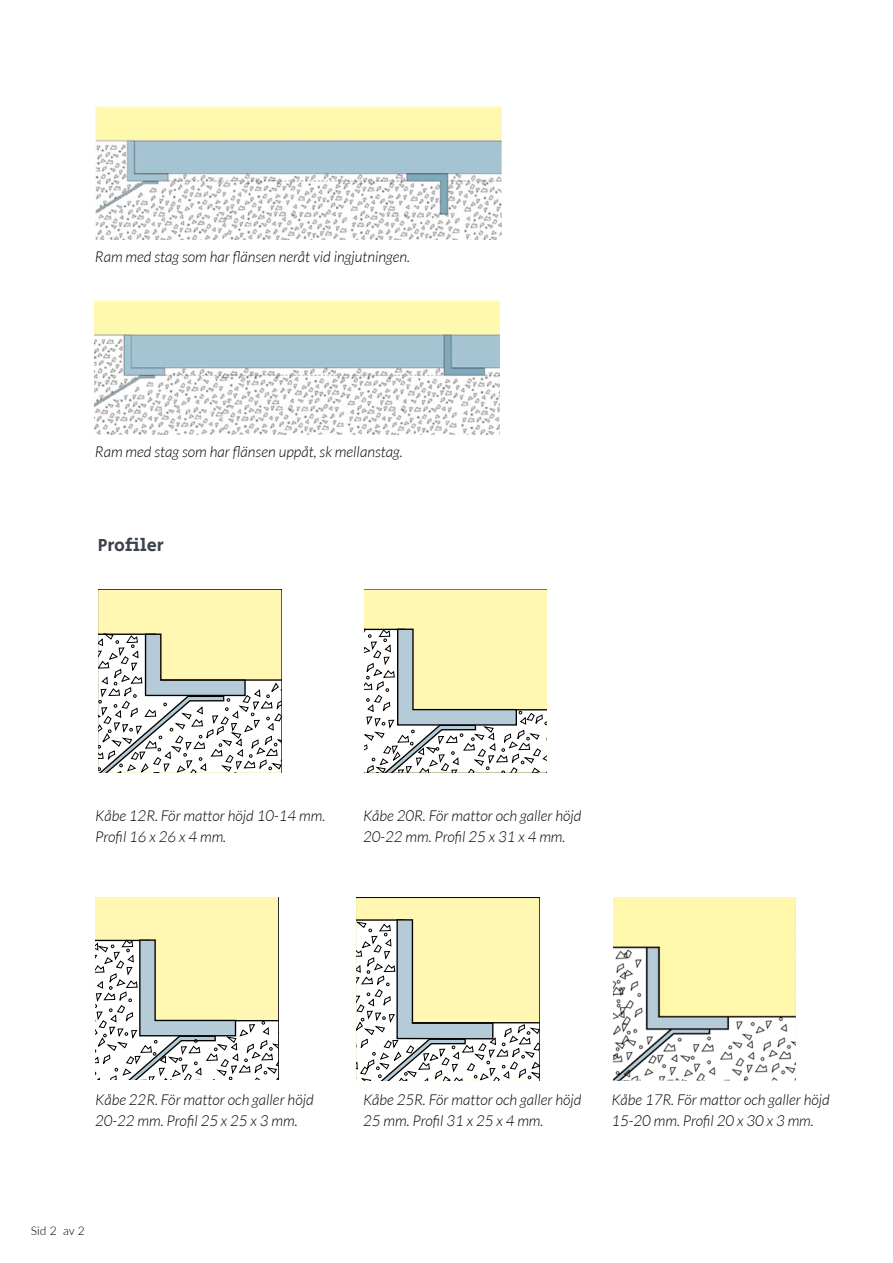
<style>
.page{position:relative;width:893px;height:1263px;background:#fff}
.page>*{position:absolute;margin:0;border:0;box-sizing:border-box;transform-origin:0 0}
.t1{font:18px "Secular One";letter-spacing:-.015em;color:#3d434c}
.t2{font:italic 300 15px/21px "Lato";color:#000}
.t3{font:300 12px "Lato";color:#000}
</style>
<div class="page">
<svg style="left:98px;top:590px;width:183px;height:182px"></svg>
<svg style="left:364px;top:590px;width:183px;height:182px"></svg>
<svg style="left:95px;top:897px;width:183px;height:183px"></svg>
<svg style="left:356px;top:898px;width:183px;height:183px"></svg>
<img style="left:613px;top:898px;width:182px;height:182px">
<img style="left:96px;top:106px;width:406px;height:134px">
<img style="left:95px;top:300px;width:404px;height:134px">
<p class="t2" style="left:95px;top:247px;width:317px">Ram med stag som har flänsen neråt vid ingjutningen.</p>
<p class="t2" style="left:95px;top:441px;width:309px">Ram med stag som har flänsen uppåt, sk mellanstag.</p>
<p class="t1" style="left:98px;top:533px;width:68px">Profiler</p>
<p class="t2" style="left:95px;top:806px;width:232px">Kåbe 12R. För mattor höjd 10-14 mm.<br>Profil 16 x 26 x 4 mm.</p>
<p class="t2" style="left:363px;top:806px;width:220px">Kåbe 20R. För mattor och galler höjd<br>20-22 mm. Profil 25 x 31 x 4 mm.</p>
<p class="t2" style="left:95px;top:1089px;width:220px">Kåbe 22R. För mattor och galler höjd<br>20-22 mm. Profil 25 x 25 x 3 mm.</p>
<p class="t3" style="left:31px;top:1223px;width:55px">Sid 2 av 2</p>
<p class="t2" style="left:363px;top:1089px;width:220px">Kåbe 25R. För mattor och galler höjd<br>25 mm. Profil 31 x 25 x 4 mm.</p>
<p class="t2" style="left:611px;top:1089px;width:220px">Kåbe 17R. För mattor och galler höjd<br>15-20 mm. Profil 20 x 30 x 3 mm.</p>
</div>
